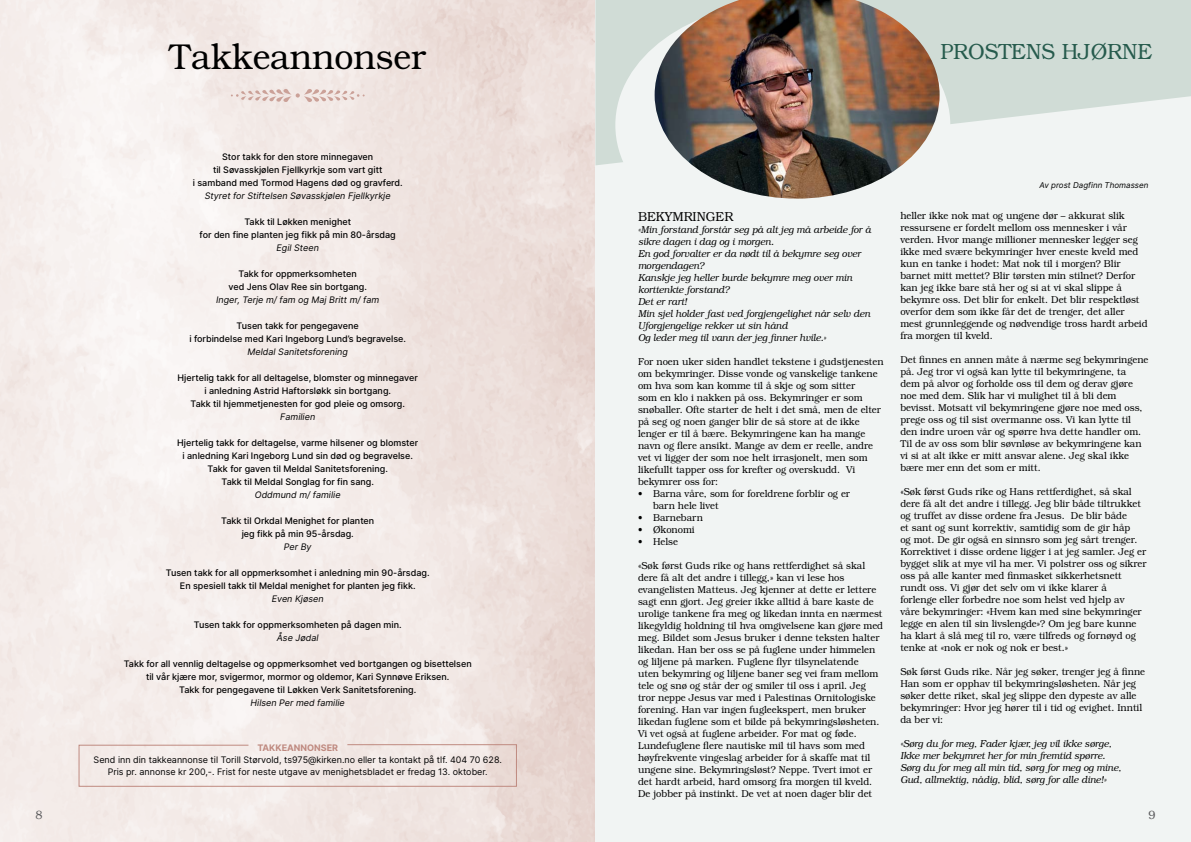
<style>
.page{position:relative;width:1191px;height:842px;background:#fff}
.page>*{position:absolute;margin:0;border:0;box-sizing:border-box;transform-origin:0 0}
.t1{font:300 36px "Bookman";color:#000;scale:.94 1}
.t2{font:300 22px "Bookman";color:#265b4d;scale:.94 1}
.t3{font:300 13px "Bookman";color:#000;scale:.94 1}
.t4{font:300 12px "Bookman";color:#58585a;scale:.94 1}
.t5{font:300 10px/12px "Bookman";color:#000;scale:.94 1}
.t6{font:italic 300 10px/12px "Bookman";color:#000;scale:.94 1}
.t7{font:500 9px/13px "Inter";color:#000;text-align:center}
.t8{font:italic 9px "Inter";color:#000}
.t9{font:9px/12px "Inter";color:#000;text-align:center}
.t10{font:700 9px "Inter";color:#bf8a80}
.t11{font:italic 8px "Inter";color:#000}
</style>
<div class="page">
<svg style="left:231px;top:89px;width:133px;height:13px;background:#e7d6d1"></svg>
<svg style="left:78px;top:744px;width:439px;height:43px;background:#f0e4e1"></svg>
<div style="left:595px;top:0;width:596px;height:842px;background:#f1f4f3"></div>
<svg style="left:595px;top:0;width:596px;height:165px;fill:#d0dcd6"></svg>
<div style="left:615px;top:3px;width:335px;height:244px;background:#f1f4f3;border-radius:50%"></div>
<img style="left:654px;top:0;width:285px;height:199px">
<h1 class="t1" style="left:169px;top:37px;width:275px">Takkeannonser</h1>
<p class="t7" style="left:193px;top:150px;width:211px">Stor takk for den store minnegaven<br>til Søvasskjølen Fjellkyrkje som vart gitt<br>i samband med Tormod Hagens død og gravferd.</p>
<p class="t8" style="left:205px;top:190px;width:187px">Styret for Stiftelsen Søvasskjølen Fjellkyrkje</p>
<p class="t7" style="left:200px;top:215px;width:198px">Takk til Løkken menighet<br>for den fine planten jeg fikk på min 80-årsdag</p>
<p class="t8" style="left:276px;top:242px;width:44px">Egil Steen</p>
<p class="t7" style="left:228px;top:267px;width:140px">Takk for oppmerksomheten<br>ved Jens Olav Ree sin bortgang.</p>
<p class="t8" style="left:216px;top:294px;width:165px">Inger, Terje m/ fam og Maj Britt m/ fam</p>
<p class="t7" style="left:189px;top:319px;width:218px">Tusen takk for pengegavene<br>i forbindelse med Kari I ngeborg Lund’s begravelse.</p>
<p class="t8" style="left:247px;top:346px;width:102px">Meldal Sanitetsforening</p>
<p class="t7" style="left:178px;top:371px;width:242px">Hjertelig takk for all deltagelse, blomster og minnegaver i anledning Astrid Haftorsløkk sin bortgang.<br>Takk til hjemmetjenesten for god pleie og omsorg.</p>
<p class="t8" style="left:280px;top:411px;width:37px">Familien</p>
<p class="t7" style="left:177px;top:436px;width:243px">Hjertelig takk for deltagelse, varme hilsener og blomster i anledning Kari I ngeborg Lund sin død og begravelse.<br>Takk for gaven til Meldal Sanitetsforening.<br>Takk til Meldal Songlag for fin sang.</p>
<p class="t8" style="left:255px;top:489px;width:87px">Oddmund m/ familie</p>
<p class="t7" style="left:221px;top:514px;width:155px">Takk til Orkdal Menighet for planten jeg fikk på min 95-årsdag.</p>
<p class="t8" style="left:284px;top:541px;width:29px">Per By</p>
<p class="t7" style="left:166px;top:566px;width:265px">Tusen takk for all oppmerksomhet i anledning min 90-årsdag.<br>En spesiell takk til Meldal menighet for planten jeg fikk.</p>
<p class="t8" style="left:272px;top:593px;width:53px">Even Kjøsen</p>
<p class="t7" style="left:194px;top:618px;width:209px">Tusen takk for oppmerksomheten på dagen min.</p>
<p class="t8" style="left:277px;top:632px;width:43px">Åse Jødal</p>
<p class="t7" style="left:124px;top:657px;width:349px">Takk for all vennlig deltagelse og oppmerksomhet ved bortgangen og bisettelsen til vår kjære mor, svigermor, mormor og oldemor, Kari Synnøve Eriksen.<br>Takk for pengegavene til Løkken Verk Sanitetsforening.</p>
<p class="t8" style="left:250px;top:696px;width:96px">Hilsen Per med familie</p>
<p class="t10" style="left:257px;top:741px;width:8px">TAKKEANNONSER</p>
<p class="t9" style="left:94px;top:753px;width:410px">Send inn din takkeannonse til Torill Størvold, ts975@kirken.no eller ta kontakt på tlf. 404 70 628.<br>Pris pr. annonse kr 200,-. Frist for neste utgave av menighetsbladet er fredag 13. oktober.</p>
<h2 class="t2" style="left:940px;top:39px;width:31px">PROS</h2>
<h2 class="t2" style="left:998px;top:39px;width:30px">TENS</h2>
<h2 class="t2" style="left:1061px;top:39px;width:48px">HJØRNE</h2>
<h3 class="t3" style="left:638px;top:209px;width:74px">BEKYMRINGER</h3>
<p class="t6" style="left:638px;top:224px;width:249px">«Min forstand forstår seg på alt jeg må arbeide for å sikre dagen i dag og i morgen.<br>En god forvalter er da nødt til å bekymre seg over morgendagen?<br>Kanskje jeg heller burde bekymre meg over min korttenkte forstand?<br>Det er rart!<br>Min sjel holder fast ved forgjengelighet når selv den Uforgjengelige rekker ut sin hånd<br>Og leder meg til vann der jeg finner hvile.»</p>
<p class="t5" style="left:638px;top:356px;width:263px">For noen uker siden handlet tekstene i gudstjenesten om bekymringer. Disse vonde og vanskelige tankene om hva som kan komme til å skje og som sitter<br>som en klo i nakken på oss. Bekymringer er som snøballer. Ofte starter de helt i det små, men de elter på seg og noen ganger blir de så store at de ikke lenger er til å bære. Bekymringene kan ha mange navn og flere ansikt. Mange av dem er reelle, andre vet vi ligger der som noe helt irrasjonelt, men som likefullt tapper oss for krefter og overskudd. Vi bekymrer oss for:</p>
<p class="t5" style="left:653px;top:488px;width:211px;text-indent:-15px">• Barna våre, som for foreldrene forblir og er barn hele livet</p>
<p class="t5" style="left:638px;top:512px;width:70px">• Barnebarn</p>
<p class="t5" style="left:638px;top:524px;width:62px">• Økonomi</p>
<p class="t5" style="left:638px;top:536px;width:44px">• Helse</p>
<p class="t5" style="left:638px;top:560px;width:262px">«Søk først Guds rike og hans rettferdighet så skal dere få alt det andre i tillegg,» kan vi lese hos evangelisten Matteus. Jeg kjenner at dette er lettere sagt enn gjort. Jeg greier ikke alltid å bare kaste de urolige tankene fra meg og likedan innta en nærmest likegyldig holdning til hva omgivelsene kan gjøre med meg. Bildet som Jesus bruker i denne teksten halter likedan. Han ber oss se på fuglene under himmelen og liljene på marken. Fuglene flyr tilsynelatende<br>uten bekymring og liljene baner seg vei fram mellom tele og snø og står der og smiler til oss i april. Jeg tror neppe Jesus var med i Palestinas Ornitologiske forening. Han var ingen fugleekspert, men bruker likedan fuglene som et bilde på bekymringsløsheten.<br>Vi vet også at fuglene arbeider. For mat og føde.<br>Lundefuglene flere nautiske mil til havs som med høyfrekvente vingeslag arbeider for å skaffe mat til ungene sine. Bekymringsløst? Neppe. Tvert imot er det hardt arbeid, hard omsorg fra morgen til kveld.<br>De jobber på instinkt. De vet at noen dager blir det</p>
<p class="t11" style="left:1039px;top:179px;width:110px">Av prost Dagfinn Thomassen</p>
<p class="t5" style="left:900px;top:209px;width:264px">heller ikke nok mat og ungene dør – akkurat slik ressursene er fordelt mellom oss mennesker i vår verden. Hvor mange millioner mennesker legger seg ikke med svære bekymringer hver eneste kveld med kun en tanke i hodet: Mat nok til i morgen? Blir barnet mitt mettet? Blir tørsten min stilnet? Derfor kan jeg ikke bare stå her og si at vi skal slippe å bekymre oss. Det blir for enkelt. Det blir respektløst overfor dem som ikke får det de trenger, det aller mest grunnleggende og nødvendige tross hardt arbeid fra morgen til kveld.</p>
<p class="t5" style="left:900px;top:353px;width:265px">Det finnes en annen måte å nærme seg bekymringene på. Jeg tror vi også kan lytte til bekymringene, ta<br>dem på alvor og forholde oss til dem og derav gjøre noe med dem. Slik har vi mulighet til å bli dem bevisst. Motsatt vil bekymringene gjøre noe med oss, prege oss og til sist overmanne oss. Vi kan lytte til den indre uroen vår og spørre hva dette handler om.<br>Til de av oss som blir søvnløse av bekymringene kan vi si at alt ikke er mitt ansvar alene. Jeg skal ikke bære mer enn det som er mitt.</p>
<p class="t5" style="left:900px;top:485px;width:263px">«Søk først Guds rike og Hans rettferdighet, så skal dere få alt det andre i tillegg. Jeg blir både tiltrukket og truffet av disse ordene fra Jesus. De blir både<br>et sant og sunt korrektiv, samtidig som de gir håp<br>og mot. De gir også en sinnsro som jeg sårt trenger.<br>Korrektivet i disse ordene ligger i at jeg samler. Jeg er bygget slik at mye vil ha mer. Vi polstrer oss og sikrer oss på alle kanter med finmasket sikkerhetsnett rundt oss. Vi gjør det selv om vi ikke klarer å<br>forlenge eller forbedre noe som helst ved hjelp av våre bekymringer: «Hvem kan med sine bekymringer legge en alen til sin livslengde»? Om jeg bare kunne ha klart å slå meg til ro, være tilfreds og fornøyd og tenke at «nok er nok og nok er best.»</p>
<p class="t5" style="left:900px;top:665px;width:262px">Søk først Guds rike. Når jeg søker, trenger jeg å finne Han som er opphav til bekymringsløsheten. Når jeg søker dette riket, skal jeg slippe den dypeste av alle bekymringer: Hvor jeg hører til i tid og evighet. Inntil da ber vi:</p>
<p class="t6" style="left:900px;top:738px;width:236px">«Sørg du for meg, Fader kjær, jeg vil ikke sørge, Ikke mer bekymret her for min fremtid spørre.<br>Sørg du for meg all min tid, sørg for meg og mine, Gud, allmektig, nådig, blid, sørg for alle dine!»</p>
<p class="t4" style="left:36px;top:808px;width:9px">8</p>
<p class="t4" style="left:1148px;top:808px;width:9px">9</p>
</div>
